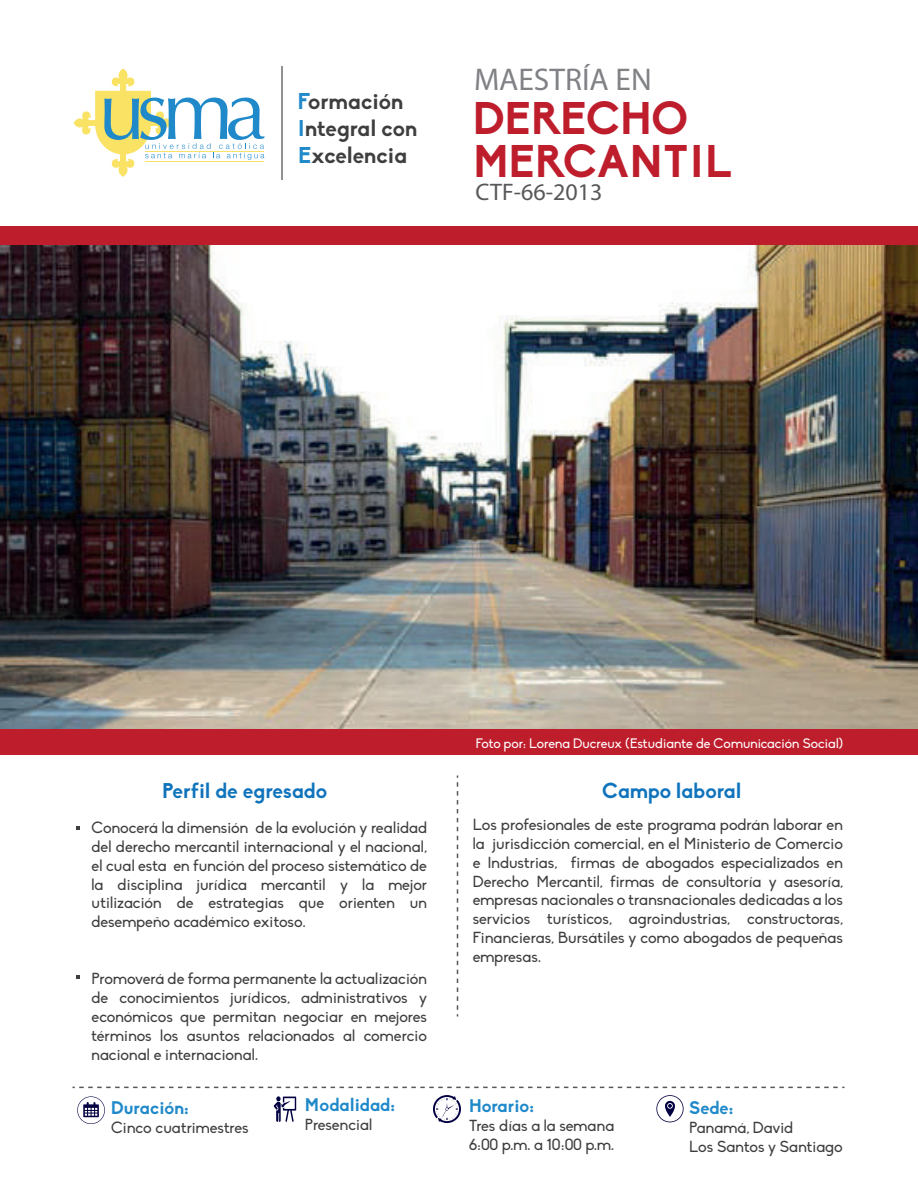
<style>
.page{position:relative;width:918px;height:1188px;background:#fff}
.page>*{position:absolute;margin:0;border:0;box-sizing:border-box;transform-origin:0 0}
.t1{font:700 45px/43.5px "Biko";color:#be1d2c}
.t2{font:31.5px "Myriad Pro";color:#808285}
.t3{font:24px "Myriad Pro";color:#57585a}
.t4{font:700 22.5px/27px "Biko";color:#3e3e3f}
.t5{font:700 21px "Biko";color:#1074bc}
.t6{font:700 18px "Biko";color:#1f89ca}
.t7{font:15.75px/18.9px "Biko";color:#3e3e3f;text-align:justify}
.t8{font:13.5px "Biko";color:#fff}
.s1{color:#1f89ca}
</style>
<div class="page">
<img style="left:0;top:245px;width:918px;height:484px">
<svg style="left:74px;top:69px;width:190px;height:108px"></svg>
<hr style="left:145px;top:151px;width:119px;height:1px;background:#fae264">
<hr style="left:145px;top:161px;width:119px;height:1px;background:#fae264">
<hr style="left:281px;top:66px;width:2px;height:114px;background:#6c6d70">
<div style="left:0;top:729px;width:918px;height:26px;background:#be1d2c"></div>
<div style="left:0;top:226px;width:918px;height:19px;background:#be1d2c"></div>
<svg style="left:76px;top:826px;width:4px;height:4px"></svg>
<svg style="left:76px;top:975px;width:4px;height:4px"></svg>
<svg style="left:457px;top:776px;width:1px;height:241px"></svg>
<svg style="left:72px;top:1087px;width:772px;height:1px"></svg>
<svg style="left:77px;top:1096px;width:28px;height:28px"></svg>
<svg style="left:656px;top:1095px;width:28px;height:27px"></svg>
<svg style="left:433px;top:1095px;width:28px;height:28px"></svg>
<svg style="left:274px;top:1096px;width:22px;height:26px"></svg>
<h3 class="t4" style="left:298px;top:87px;width:121px"><span class="s1">F</span>ormación<br><span class="s1">I</span>ntegral con<br><span class="s1">E</span>xcelencia</h3>
<h2 class="t2" style="left:474px;top:60px;width:179px">MAESTRÍA EN</h2>
<h1 class="t1" style="left:473px;top:97px;width:260px">DERECHO<br>MERCANTIL</h1>
<h3 class="t3" style="left:475px;top:178px;width:128px">CTF-66-2013</h3>
<p class="t8" style="left:476px;top:735px;width:369px">Foto por: Lorena Ducreux (Estudiante de Comunicación Social)</p>
<h3 class="t5" style="left:162px;top:778px;width:167px">Perfil de egresado</h3>
<h3 class="t5" style="left:602px;top:778px;width:141px">Campo laboral</h3>
<p class="t7" style="left:92px;top:818px;width:337px">Conocerá la dimensión de la evolución y realidad del derecho mercantil internacional y el nacional, el cual esta en función del proceso sistemático de la disciplina jurídica mercantil y la mejor utilización de estrategias que orienten un desempeño académico exitoso.</p>
<p class="t7" style="left:92px;top:970px;width:337px">Promoverá de forma permanente la actualización de conocimientos jurídicos, administrativos y económicos que permitan negociar en mejores términos los asuntos relacionados al comercio nacional e internacional.</p>
<p class="t6" style="left:111px;top:1097px;width:79px">Duración:</p>
<p class="t7" style="left:111px;top:1118px;width:139px">Cinco cuatrimestres</p>
<p class="t6" style="left:305px;top:1094px;width:91px">Modalidad:</p>
<p class="t7" style="left:305px;top:1115px;width:69px">Presencial</p>
<p class="t7" style="left:473px;top:815px;width:372px">Los profesionales de este programa podrán laborar en la jurisdicción comercial, en el Ministerio de Comercio e Industrias, firmas de abogados especializados en Derecho Mercantil, firmas de consultoría y asesoría, empresas nacionales o transnacionales dedicadas a los servicios turísticos, agroindustrias, constructoras, Financieras, Bursátiles y como abogados de pequeñas empresas.</p>
<p class="t6" style="left:469px;top:1095px;width:66px">Horario:</p>
<p class="t7" style="left:469px;top:1117px;width:146px">Tres días a la semana<br>6:00 p.m. a 10:00 p.m.</p>
<p class="t6" style="left:689px;top:1097px;width:46px">Sede:</p>
<p class="t7" style="left:689px;top:1118px;width:155px">Panamá, David<br>Los Santos y Santiago</p>
</div>
